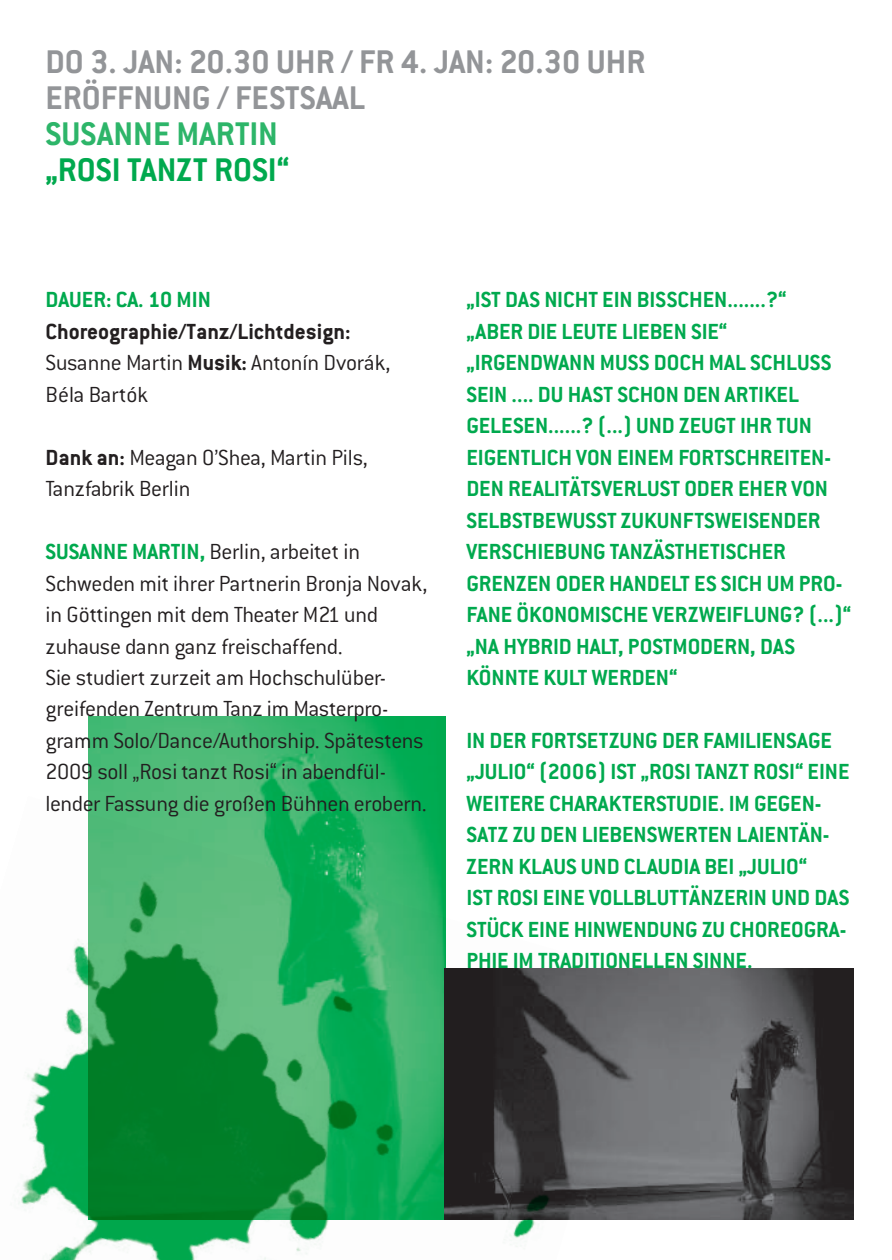
<style>
.page{position:relative;width:892px;height:1260px;background:#fff}
.page>*{position:absolute;margin:0;border:0;box-sizing:border-box;transform-origin:0 0}
.t1{font:700 36px/36px "Conduit ITC";color:#939598}
.t2{font:700 36px "Conduit ITC";color:#00a94e}
.t3{font:700 36px "Conduit ITC";color:#2db569}
.t4{font:700 24px/31.5px "Conduit ITC";color:#00a94e}
.t5{font:300 24px/31.5px "Conduit ITC";letter-spacing:-.015em;color:#231f20}
.t6{font:700 24px/31.5px "Conduit ITC";color:#231f20}
.s1{font-weight:300}
.s2{font-weight:700}
.s3{font-weight:700;color:#00a94e}
</style>
<div class="page">
<img style="left:88px;top:716px;width:357px;height:54px">
<img style="left:647px;top:968px;width:206px;height:251px">
<img style="left:18px;top:770px;width:629px;height:490px">
<h1 class="t1" style="left:46px;top:43px;width:601px">DO 3. JAN: 20.30 UHR / FR 4. JAN: 20.30 UHR<br>ERÖFFNUNG / FESTSAAL</h1>
<h1 class="t3" style="left:46px;top:113px;width:234px">SUSANNE MARTIN</h1>
<h1 class="t2" style="left:46px;top:149px;width:245px">„ROSI TANZT ROSI“</h1>
<p class="t4" style="left:46px;top:284px;width:167px">DAUER: CA. 10 MIN</p>
<p class="t6" style="left:46px;top:315px;width:346px">CHOREOGRAPHIE/TANZ/LICHTDESIGN:<br><span class="s1">Susanne Martin</span> MUSIK: <span class="s1">Antonín Dvorák,<br>Béla Bartók</span></p>
<p class="t5" style="left:46px;top:442px;width:324px"><span class="s2">DANK AN:</span> Meagan O’Shea, Martin Pils,<br>Tanzfabrik Berlin</p>
<p class="t5" style="left:46px;top:536px;width:383px"><span class="s3">SUSANNE MARTIN,</span> Berlin, arbeitet in Schweden mit ihrer Partnerin Bronja Novak, in Göttingen mit dem Theater M21 und zuhause dann ganz freischaffend.<br>Sie studiert zurzeit am Hochschulüber&shy;greifenden Zentrum Tanz im Masterpro&shy;gramm Solo/Dance/Authorship. Spätestens 2009 soll „Rosi tanzt Rosi“ in abendfül&shy;lender Fassung die großen Bühnen erobern.</p>
<p class="t4" style="left:466px;top:284px;width:386px">„IST DAS NICHT EIN BISSCHEN.......?“<br>„ABER DIE LEUTE LIEBEN SIE“ „IRGENDWANN MUSS DOCH MAL SCHLUSS SEIN .... DU HAST SCHON DEN ARTIKEL GELESEN......? (...) UND ZEUGT IHR TUN EIGENTLICH VON EINEM FORTSCHREITEN-<br>DE N REALITÄTSVERLUST ODE R EHER VON SELBSTBEWUSST ZUKUNFTSWEISENDER VERSCHIEBUNG TANZÄSTHETISCHER GRENZEN ODER HANDELT ES SICH UM PRO-FANE ÖKONOMISCHE VERZWEIFLUNG? (...)“ „NA HYBRID HALT, POSTMODERN, DAS KÖNNTE KULT WERDEN“</p>
<p class="t4" style="left:466px;top:724px;width:384px">IN DER FORTSETZUNG DER FAMILIENSAGE „JULIO“ (2006) IST „ROSI TANZT ROSI“ EINE WEITERE CHARAKTERSTUDIE. IM GEGEN-SATZ ZU DEN LIEBENSWERTEN LAIENTÄN-ZERN KLAUS UND CLAUDIA BEI „JULIO“<br>IST ROSI EINE VOLLBLUTTÄNZERIN UND DAS STÜCK EINE HINWENDUNG ZU CHOREOGRA-PHIE IM TRADITIONELLEN SINNE.</p>
</div>
